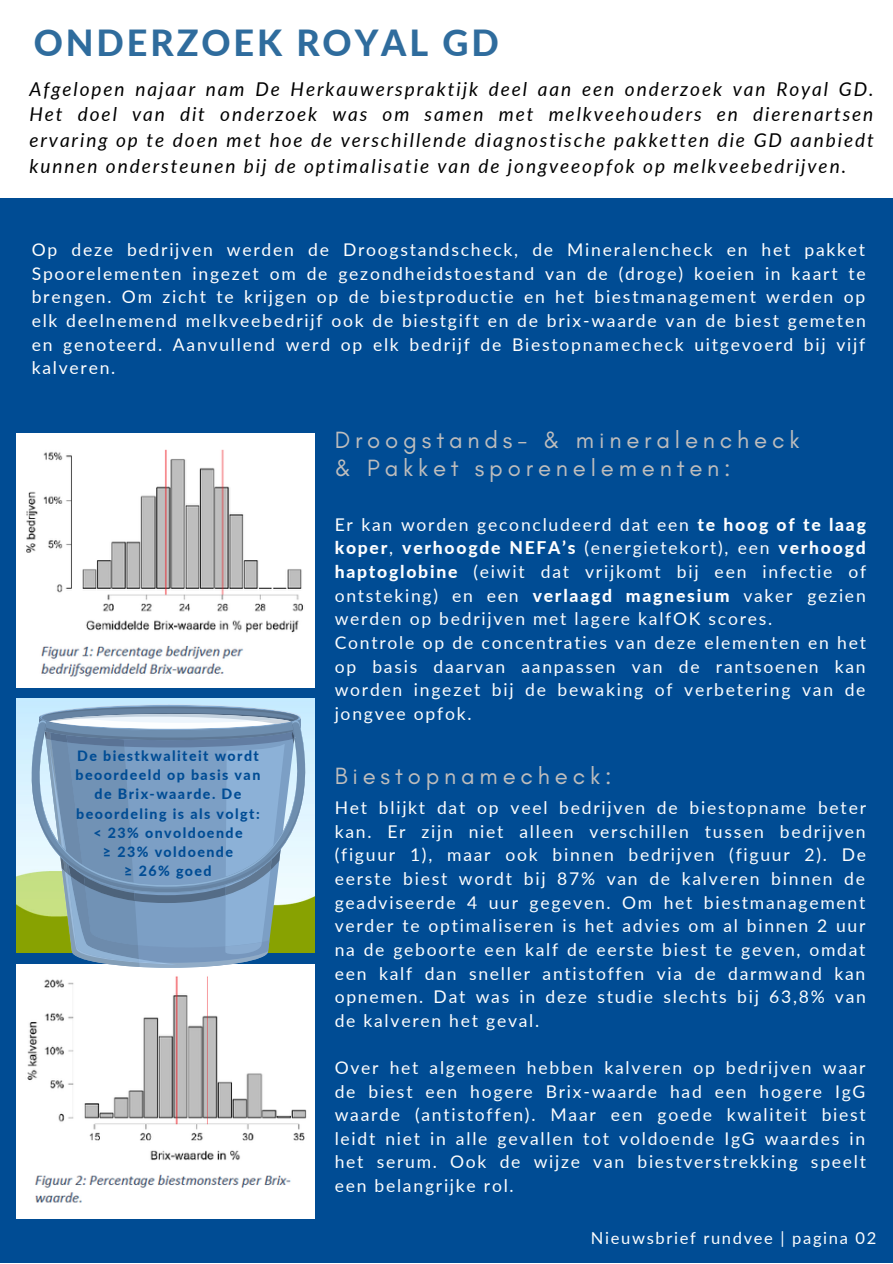
<style>
.page{position:relative;width:893px;height:1264px;background:#fff}
.page>*{position:absolute;margin:0;border:0;box-sizing:border-box;transform-origin:0 0}
.t1{font:800 36px "Lato";letter-spacing:.08em;color:#2f6c9d}
.t2{font:24px "Glacial Indifference";letter-spacing:.2em;color:#bebdbd}
.t3{font:italic 19.05px/25.8px "Lato";letter-spacing:.1em;color:#000;text-align:justify}
.t4{font:17.55px/23.5px "Lato";letter-spacing:.1em;color:#fcfdfe;text-align:justify}
.t5{font:17.55px/23.5px "Lato";letter-spacing:.1em;color:#fff;text-align:justify}
.t6{font:16.5px "Lato";letter-spacing:.1em;color:#fcfdfe}
.t7{font:800 14.25px/19px "Lato";letter-spacing:.1em;color:#004c94;text-align:center}
.s1{font-weight:800}
</style>
<div class="page">
<div style="left:0;top:198px;width:892px;height:1064px;background:#004c94"></div>
<img style="left:16px;top:433px;width:298px;height:254px">
<img style="left:16px;top:698px;width:298px;height:254px">
<img style="left:16px;top:964px;width:298px;height:254px">
<svg style="left:16px;top:720px;width:299px;height:173px;background:#dbf2f6"></svg>
<svg style="left:31px;top:704px;width:275px;height:263px;background:#86a5ba"></svg>
<p class="t1" style="left:34px;top:20px;width:466px">ONDERZOEK ROYAL GD</p>
<p class="t3" style="left:29px;top:75px;width:845px">Afgelopen najaar nam De Herkauwerspraktijk deel aan een onderzoek van Royal GD.<br>Het doel van dit onderzoek was om samen met melkveehouders en dierenartsen ervaring op te doen met hoe de verschillende diagnostische pakketten die GD aanbiedt kunnen ondersteunen bij de optimalisatie van de jongveeopfok op melkveebedrijven.</p>
<p class="t5" style="left:32px;top:237px;width:835px">Op deze bedrijven werden de Droogstandscheck, de Mineralencheck en het pakket Spoorelementen ingezet om de gezondheidstoestand van de (droge) koeien in kaart te brengen. Om zicht te krijgen op de biestproductie en het biestmanagement werden op elk deelnemend melkveebedrijf ook de biestgift en de brix-waarde van de biest gemeten en genoteerd. Aanvullend werd op elk bedrijf de Biestopnamecheck uitgevoerd bij vijf kalveren.</p>
<p class="t2" style="left:334px;top:425px;width:466px">Droogstands- &amp; mineralencheck</p>
<p class="t2" style="left:334px;top:453px;width:397px">&amp; Pakket sporenelementen:</p>
<p class="t7" style="left:76px;top:746px;width:186px">De biestkwaliteit wordt beoordeeld op basis van de Brix-waarde. De beoordeling is als volgt:</p>
<p class="t7" style="left:93px;top:822px;width:151px">&lt; 23% onvoldoende</p>
<p class="t7" style="left:103px;top:841px;width:132px">≥ 23% voldoende</p>
<p class="t7" style="left:124px;top:860px;width:89px">≥ 26% goed</p>
<p class="t4" style="left:334px;top:512px;width:533px">Er kan worden geconcludeerd dat een <span class="s1">te hoog of te laag koper</span>, <span class="s1">verhoogde NEFA’s</span> (energietekort), een <span class="s1">verhoogd haptoglobine</span> (eiwit dat vrijkomt bij een infectie of ontsteking) en een <span class="s1">verlaagd magnesium</span> vaker gezien werden op bedrijven met lagere kalfOK scores.</p>
<p class="t4" style="left:334px;top:630px;width:533px">Controle op de concentraties van deze elementen en het op basis daarvan aanpassen van de rantsoenen kan worden ingezet bij de bewaking of verbetering van de jongvee opfok.</p>
<p class="t2" style="left:334px;top:761px;width:278px">Biestopnamecheck:</p>
<p class="t4" style="left:334px;top:795px;width:533px">Het blijkt dat op veel bedrijven de biestopname beter kan. Er zijn niet alleen verschillen tussen bedrijven (figuur 1), maar ook binnen bedrijven (figuur 2). De eerste biest wordt bij 87% van de kalveren binnen de geadviseerde 4 uur gegeven. Om het biestmanagement verder te optimaliseren is het advies om al binnen 2 uur na de geboorte een kalf de eerste biest te geven, omdat een kalf dan sneller antistoffen via de darmwand kan opnemen. Dat was in deze studie slechts bij 63,8% van de kalveren het geval.</p>
<p class="t4" style="left:334px;top:1055px;width:533px">Over het algemeen hebben kalveren op bedrijven waar de biest een hogere Brix-waarde had een hogere IgG waarde (antistoffen). Maar een goede kwaliteit biest leidt niet in alle gevallen tot voldoende IgG waardes in het serum. Ook de wijze van biestverstrekking speelt een belangrijke rol.</p>
<p class="t6" style="left:591px;top:1227px;width:287px">Nieuwsbrief rundvee | pagina 02</p>
</div>
